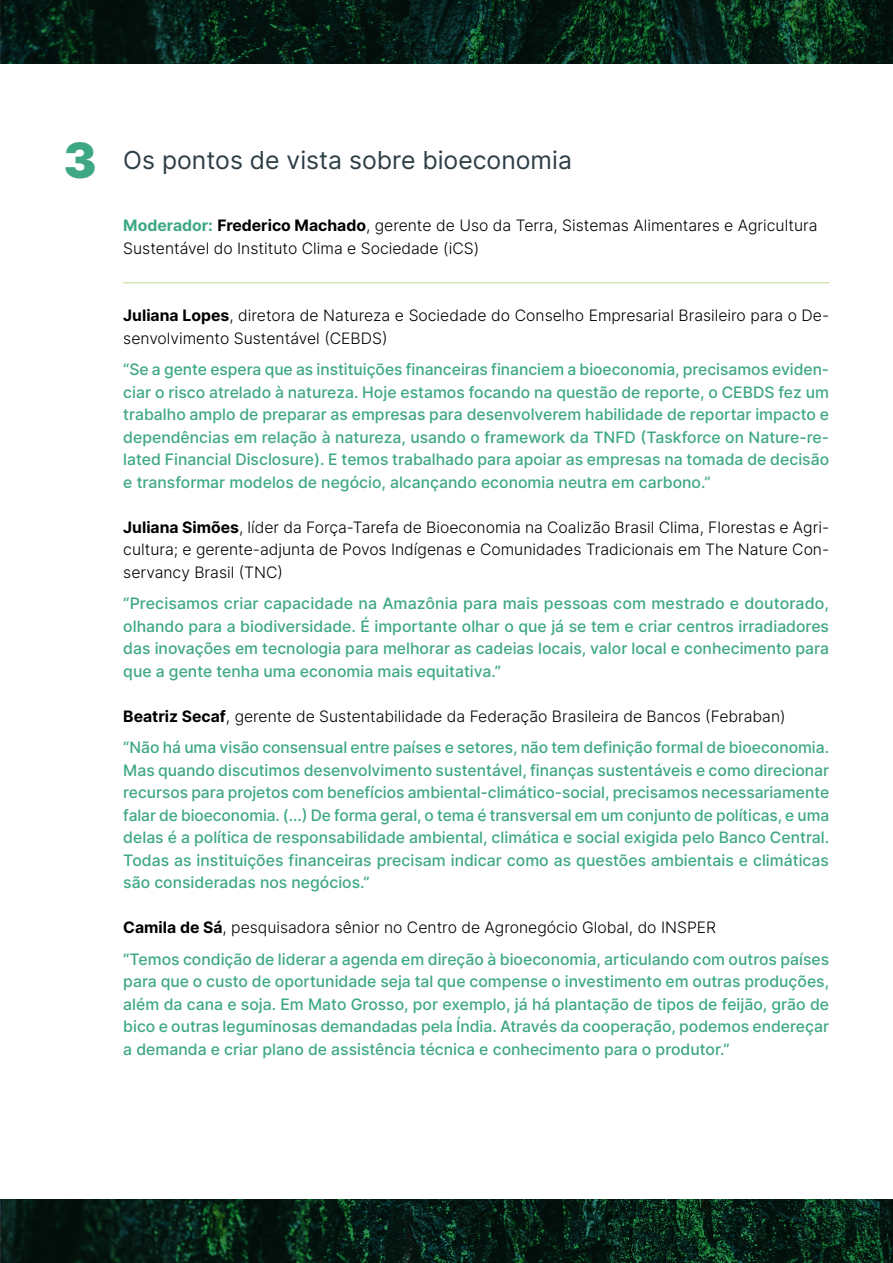
<style>
.page{position:relative;width:893px;height:1263px;background:#fff}
.page>*{position:absolute;margin:0;border:0;box-sizing:border-box;transform-origin:0 0}
.t1{font:24.75px "Inter";color:#2e3e46}
.t2{font:500 15.75px/22.5px "Inter";color:#3da881;text-align:justify}
.t3{font:300 15.75px/22.5px "Inter";color:#000}
.s1{font-weight:900;font-size:48.75px;color:#3da881}
.s2{font-weight:700;color:#3da881}
.s3{font-weight:700}
.s4{font-weight:700;color:#000}
.s5{font-weight:300;color:#000}
</style>
<div class="page">
<svg style="left:1px;top:0;width:892px;height:64px;fill:#051912"></svg>
<svg style="left:1px;top:1199px;width:892px;height:64px;fill:#051912"></svg>
<hr style="left:123px;top:282px;width:706px;height:1px;background:#cfe5ae">
<h1 class="t1" style="left:64px;top:142px;width:510px"><span class="s1">3</span> Os pontos de vista sobre bioeconomia</h1>
<p class="t3" style="left:123px;top:214px;width:696px"><span class="s2">Moderador:</span> <span class="s3">Frederico Machado</span>, gerente de Uso da Terra, Sistemas Alimentares e Agricultura<br>Sustentável do Instituto Clima e Sociedade (iCS)</p>
<p class="t3" style="left:123px;top:304px;width:707px"><span class="s3">Juliana Lopes</span>, diretora de Natureza e Sociedade do Conselho Empresarial Brasileiro para o De&shy;senvolvimento Sustentável (CEBDS)</p>
<p class="t2" style="left:123px;top:358px;width:707px">“Se a gente espera que as instituições financeiras financiem a bioeconomia, precisamos eviden&shy;ciar o risco atrelado à natureza. Hoje estamos focando na questão de reporte, o CEBDS fez um trabalho amplo de preparar as empresas para desenvolverem habilidade de reportar impacto e dependências em relação à natureza, usando o framework da TNFD (Taskforce on Nature-re&shy;lated Financial Disclosure). E temos trabalhado para apoiar as empresas na tomada de decisão e transformar modelos de negócio, alcançando economia neutra em carbono.”</p>
<p class="t3" style="left:123px;top:515px;width:707px;text-align:justify"><span class="s3">Juliana Simões</span>, líder da Força-Tarefa de Bioeconomia na Coalizão Brasil Clima, Florestas e Agri&shy;cultura; e gerente-adjunta de Povos Indígenas e Comunidades Tradicionais em The Nature Con&shy;servancy Brasil (TNC)</p>
<p class="t2" style="left:123px;top:592px;width:707px">“Precisamos criar capacidade na Amazônia para mais pessoas com mestrado e doutorado, olhando para a biodiversidade. É importante olhar o que já se tem e criar centros irradiadores das inovações em tecnologia para melhorar as cadeias locais, valor local e conhecimento para que a gente tenha uma economia mais equitativa.”</p>
<p class="t2" style="left:123px;top:700px;width:707px;line-height:31.5px"><span class="s4">Beatriz Secaf</span><span class="s5">, gerente de Sustentabilidade da Federação Brasileira de Bancos (Febraban)<br></span>“Não há uma visão consensual entre países e setores, não tem definição formal de bioeconomia.</p>
<p class="t2" style="left:123px;top:758px;width:707px">Mas quando discutimos desenvolvimento sustentável, finanças sustentáveis e como direcionar recursos para projetos com benefícios ambiental-climático-social, precisamos necessariamente falar de bioeconomia. (...) De forma geral, o tema é transversal em um conjunto de políticas, e uma delas é a política de responsabilidade ambiental, climática e social exigida pelo Banco Central.<br>Todas as instituições financeiras precisam indicar como as questões ambientais e climáticas são consideradas nos negócios.”</p>
<p class="t2" style="left:123px;top:911px;width:707px;line-height:31.5px"><span class="s4">Camila de Sá</span><span class="s5">, pesquisadora sênior no Centro de Agronegócio Global, do INSPER<br></span>“Temos condição de liderar a agenda em direção à bioeconomia, articulando com outros países</p>
<p class="t2" style="left:123px;top:970px;width:707px">para que o custo de oportunidade seja tal que compense o investimento em outras produções, além da cana e soja. Em Mato Grosso, por exemplo, já há plantação de tipos de feijão, grão de bico e outras leguminosas demandadas pela Índia. Através da cooperação, podemos endereçar a demanda e criar plano de assistência técnica e conhecimento para o produtor.”</p>
</div>
